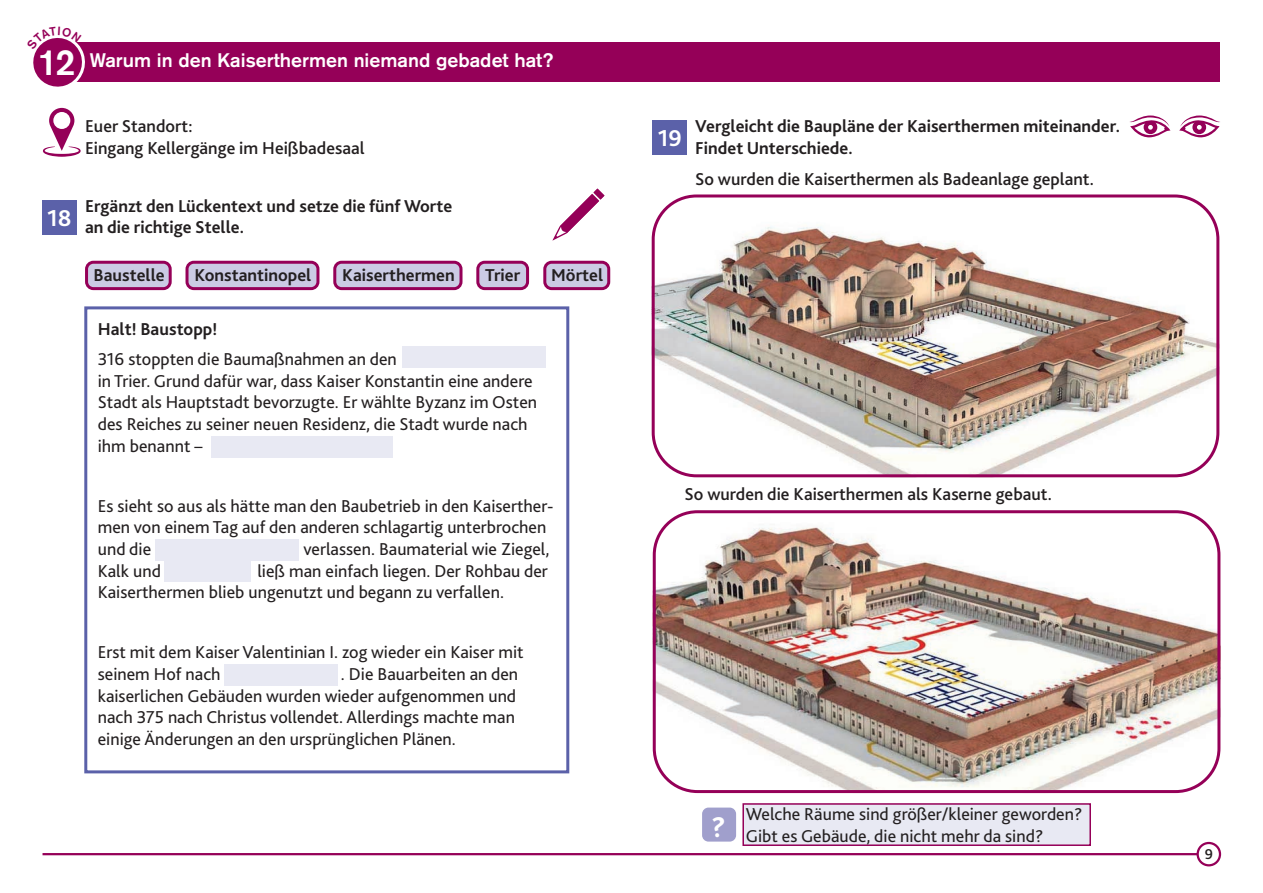
<style>
.page{position:relative;width:1263px;height:893px;background:#fff}
.page>*{position:absolute;margin:0;border:0;box-sizing:border-box;transform-origin:0 0}
.Station_weiss{font:500 36.3px "Akzidenz Grotesk Std";color:#fff}
.t1{font:700 30px "Bliss 2";color:#fff}
.Zahl_Fragen{font:700 24px "Bliss 2";color:#fff}
.Station_weiss-2{font:500 19.5px "Akzidenz Grotesk Std";color:#fff}
.t2{font:18px/21.6px "Bliss 2";color:#231f20}
.t3{font:700 18px/21.6px "Bliss 2";color:#231f20}
.t4{font:500 18px/21.6px "Bliss 2";color:#231f20}
.t5{font:500 15px "Bliss 2";color:#231f20}
</style>
<div class="page">
<hr style="left:43px;top:853px;width:1177px;height:2px;background:#950058">
<div style="left:1198px;top:843px;width:22px;height:22px;background:#fff;border-radius:50%"></div>
<div style="left:1196px;top:842px;width:25px;height:24px;border:2px solid #950058;border-radius:50%"></div>
<div style="left:43px;top:43px;width:1177px;height:39px;background:#950058"></div>
<svg style="left:43px;top:108px;width:38px;height:49px"></svg>
<div style="left:43px;top:201px;width:34px;height:34px;background:#5b61a9"></div>
<div style="left:653px;top:121px;width:34px;height:34px;background:#5b61a9"></div>
<div style="left:702px;top:808px;width:34px;height:34px;background:#a09fcc;border-radius:6px"></div>
<div style="left:84px;top:306px;width:485px;height:467px;border:3px solid #5b61a9"></div>
<div style="left:478px;top:262px;width:49px;height:27px;background:#cbcbe4;border-radius:7px"></div>
<div style="left:476px;top:261px;width:53px;height:29px;border:3px solid #950058;border-radius:7px"></div>
<div style="left:87px;top:262px;width:83px;height:27px;background:#cbcbe4;border-radius:7px"></div>
<div style="left:85px;top:261px;width:87px;height:29px;border:3px solid #950058;border-radius:7px"></div>
<div style="left:335px;top:262px;width:126px;height:27px;background:#cbcbe4;border-radius:7px"></div>
<div style="left:333px;top:261px;width:129px;height:29px;border:3px solid #950058;border-radius:7px"></div>
<div style="left:187px;top:262px;width:131px;height:27px;background:#cbcbe4;border-radius:7px"></div>
<div style="left:185px;top:261px;width:134px;height:29px;border:3px solid #950058;border-radius:7px"></div>
<div style="left:545px;top:262px;width:64px;height:27px;background:#cbcbe4;border-radius:7px"></div>
<div style="left:543px;top:261px;width:67px;height:29px;border:3px solid #950058;border-radius:7px"></div>
<div style="left:403px;top:346px;width:143px;height:21px;background:#e8e9f3"></div>
<div style="left:742px;top:803px;width:349px;height:43px;background:#e8e9f3;border:2px solid #950058"></div>
<div style="left:211px;top:436px;width:181px;height:21px;background:#e8e9f3"></div>
<div style="left:155px;top:539px;width:144px;height:21px;background:#e8e9f3"></div>
<div style="left:164px;top:560px;width:86px;height:22px;background:#e8e9f3"></div>
<div style="left:224px;top:664px;width:114px;height:21px;background:#e8e9f3"></div>
<svg style="left:552px;top:188px;width:53px;height:53px"></svg>
<img style="left:652px;top:214px;width:567px;height:263px">
<div style="left:652px;top:194px;width:567px;height:283px;border:3px solid #950058;border-radius:43px"></div>
<img style="left:653px;top:518px;width:567px;height:275px">
<div style="left:653px;top:510px;width:567px;height:283px;border:3px solid #950058;border-radius:43px"></div>
<svg style="left:1179px;top:116px;width:41px;height:22px"></svg>
<svg style="left:1129px;top:116px;width:41px;height:22px"></svg>
<svg style="left:33px;top:37px;width:54px;height:50px"></svg>
<p class="Station_weiss" style="left:38px;top:40px;width:39px">12</p>
<p class="Station_weiss-2" style="left:90px;top:48px;width:465px">Warum in den Kaiserthermen niemand gebadet hat?</p>
<p class="t4" style="left:85px;top:115px;width:281px">Euer Standort:<br>Eingang Kellergänge im Heißbadesaal</p>
<p class="Zahl_Fragen" style="left:47px;top:203px;width:26px">18</p>
<p class="t3" style="left:85px;top:195px;width:369px">Ergänzt den Lückentext und setze die fünf Worte an die richtige Stelle.</p>
<p class="t3" style="left:94px;top:264px;width:73px">Baustelle</p>
<p class="t3" style="left:194px;top:264px;width:118px">Konstantinopel</p>
<p class="t3" style="left:342px;top:264px;width:114px">Kaiserthermen</p>
<p class="t3" style="left:485px;top:264px;width:37px">Trier</p>
<p class="t3" style="left:551px;top:264px;width:54px">Mörtel</p>
<p class="t3" style="left:98px;top:318px;width:121px">Halt! Baustopp!</p>
<p class="t2" style="left:98px;top:348px;width:441px">316 stoppten die Baumaßnahmen an den<br>in Trier. Grund dafür war, dass Kaiser Konstantin eine andere Stadt als Hauptstadt bevorzugte. Er wählte Byzanz im Osten des Reiches zu seiner neuen Residenz, die Stadt wurde nach ihm benannt –</p>
<p class="t2" style="left:98px;top:495px;width:457px">Es sieht so aus als hätte man den Baubetrieb in den Kaiserther&shy;men von einem Tag auf den anderen schlagartig unterbrochen und die</p>
<p class="t2" style="left:303px;top:538px;width:248px">verlassen. Baumaterial wie Ziegel,</p>
<p class="t2" style="left:98px;top:559px;width:65px">Kalk und</p>
<p class="t2" style="left:98px;top:559px;width:452px;text-indent:160px">ließ man einfach liegen. Der Rohbau der<br>Kaiserthermen blieb ungenutzt und begann zu verfallen.</p>
<p class="t2" style="left:98px;top:641px;width:427px">Erst mit dem Kaiser Valentinian I. zog wieder ein Kaiser mit seinem Hof nach</p>
<p class="t2" style="left:98px;top:663px;width:422px;text-indent:243px">. Die Bauarbeiten an den kaiserlichen Gebäuden wurden wieder aufgenommen und nach 375 nach Christus vollendet. Allerdings machte man einige Änderungen an den ursprünglichen Plänen.</p>
<p class="Zahl_Fragen" style="left:658px;top:123px;width:26px">19</p>
<p class="t3" style="left:695px;top:115px;width:426px">Vergleicht die Baupläne der Kaiserthermen miteinander.</p>
<p class="t3" style="left:695px;top:136px;width:159px">Findet Unterschiede.</p>
<p class="t4" style="left:695px;top:167px;width:400px">So wurden die Kaiserthermen als Badeanlage geplant.</p>
<p class="t4" style="left:685px;top:483px;width:369px">So wurden die Kaiserthermen als Kaserne gebaut.</p>
<p class="t1" style="left:711px;top:808px;width:16px">?</p>
<p class="t2" style="left:746px;top:803px;width:338px">Welche Räume sind größer/kleiner geworden?<br>Gibt es Gebäude, die nicht mehr da sind?</p>
<p class="t5" style="left:1205px;top:845px;width:10px">9</p>
</div>
